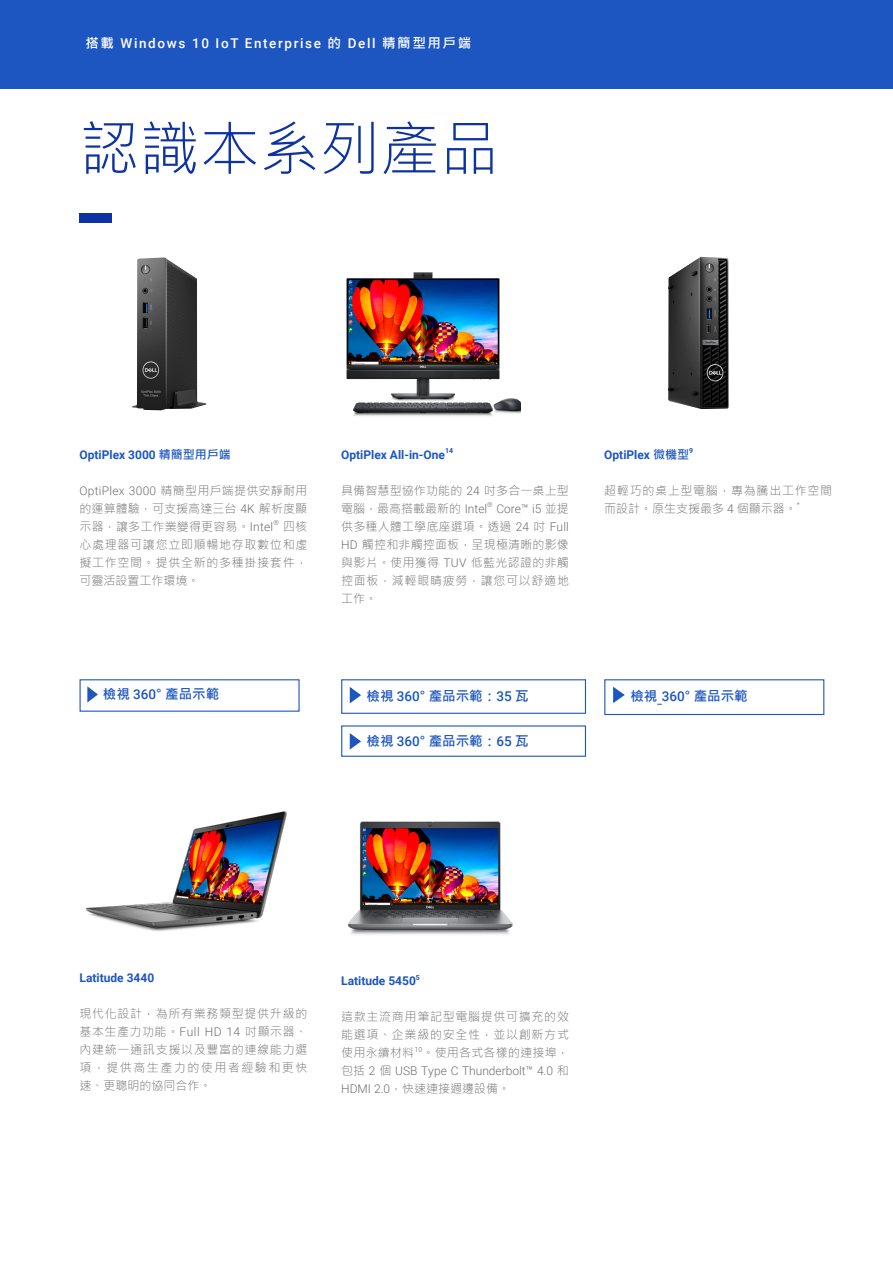
<style>
.page{position:relative;width:893px;height:1263px;background:#fff}
.page>*{position:absolute;margin:0;border:0;box-sizing:border-box;transform-origin:0 0}
.t1{font:300 60px "Microsoft Jheng Hei";color:#0c32a4}
.t2{font:700 13.5px "Microsoft Jheng Hei";color:#1d56c0}
.t3{font:500 13.5px "Roboto";letter-spacing:.12em;color:#fff}
.t4{font:300 12px/18px "Microsoft Jheng Hei";letter-spacing:.06em;color:#6e6e6e;text-align:justify}
.t5{font:700 12px "Roboto";color:#1d56c0}
.t6{font:300 12px/18px "Roboto";color:#6e6e6e;text-align:justify}
.t7{font:300 12px/18px "Microsoft Jheng Hei";letter-spacing:.01em;color:#6e6e6e}
.t8{font:300 7.05px "Roboto";color:#6e6e6e}
.t9{font:700 7.05px "Roboto";color:#1d56c0}
.s1{font-family:"Microsoft Jheng Hei";font-weight:700}
.s2{font-family:"Microsoft Jheng Hei"}
.s3{font-family:"Roboto"}
.s4{font-family:"Roboto";font-weight:500}
</style>
<div class="page">
<img style="left:346px;top:272px;width:174px;height:144px">
<div style="left:341px;top:679px;width:245px;height:35px;background:#fff;border:1px solid #1d56c0"></div>
<svg style="left:349px;top:687px;width:12px;height:17px"></svg>
<div style="left:341px;top:725px;width:245px;height:32px;background:#fff;border:1px solid #1d56c0"></div>
<svg style="left:349px;top:733px;width:12px;height:17px"></svg>
<img style="left:348px;top:821px;width:165px;height:114px">
<img style="left:132px;top:257px;width:75px;height:153px">
<div style="left:80px;top:679px;width:220px;height:33px;background:#fff;border:1px solid #1d56c0"></div>
<svg style="left:87px;top:686px;width:11px;height:17px"></svg>
<img style="left:668px;top:257px;width:61px;height:152px">
<div style="left:604px;top:679px;width:220px;height:36px;background:#fff;border:1px solid #1d56c0"></div>
<svg style="left:613px;top:686px;width:12px;height:17px"></svg>
<img style="left:86px;top:811px;width:201px;height:120px">
<div style="left:80px;top:214px;width:32px;height:9px;background:#0c32a4"></div>
<div style="left:0;top:0;width:893px;height:89px;background:#1d56c0"></div>
<p class="t3" style="left:85px;top:33px;width:387px"><span class="s1">搭載</span> Windows 10 IoT Enterprise <span class="s1">的</span> Dell <span class="s1">精簡型用戶端</span></p>
<p class="t1" style="left:80px;top:111px;width:422px">認識本系列產品</p>
<p class="t5" style="left:80px;top:447px;width:153px">OptiPlex 3000 <span class="s2">精簡型用戶端</span></p>
<p class="t4" style="left:80px;top:482px;width:229px"><span class="s3">OptiPlex 3000</span> 精簡型用戶端提供安靜耐用的運算體驗，可支援高達三台 <span class="s3">4K</span> 解析度顯示器，讓多工作業變得更容易。<span class="s3">Intel</span></p>
<p class="t8" style="left:273px;top:518px;width:7px">®</p>
<p class="t4" style="left:80px;top:518px;width:229px;text-indent:204px">四核心處理器可讓您立即順暢地存取數位和虛擬工作空間。提供全新的多種掛接套件，可靈活設置工作環境。</p>
<p class="t5" style="left:341px;top:447px;width:105px">OptiPlex All-in-One</p>
<p class="t9" style="left:445px;top:446px;width:10px">14</p>
<p class="t7" style="left:341px;top:482px;width:229px">具備智慧型協作功能的 <span class="s3">24</span> 吋多合一桌上型電腦，最高搭載最新的 <span class="s3">Intel</span></p>
<p class="t8" style="left:487px;top:500px;width:7px">®</p>
<p class="t4" style="left:341px;top:500px;width:229px;text-indent:155px"><span class="s3">Core™ i5</span> 並提供多種人體工學底座選項。透過 <span class="s3">24</span> 吋 <span class="s3">Full HD</span> 觸控和非觸控面板，呈現極清晰的影像與影片。使用獲得 <span class="s3">TUV</span> 低藍光認證的非觸控面板，減輕眼睛疲勞，讓您可以舒適地工作。</p>
<p class="t5" style="left:604px;top:447px;width:86px">OptiPlex <span class="s2">微機型</span></p>
<p class="t9" style="left:689px;top:446px;width:6px">9</p>
<p class="t4" style="left:604px;top:482px;width:229px">超輕巧的桌上型電腦，專為騰出工作空間而設計。原生支援最多 <span class="s3">4</span> 個顯示器。</p>
<p class="t8" style="left:797px;top:500px;width:4px">*</p>
<p class="t2" style="left:103px;top:686px;width:118px">檢視 <span class="s4">360</span>° 產品示範</p>
<p class="t2" style="left:630px;top:687px;width:119px">檢視 <span class="s4">360</span>° 產品示範</p>
<p class="t2" style="left:367px;top:687px;width:163px">檢視 <span class="s4">360</span>° 產品示範：<span class="s4">35</span> 瓦</p>
<p class="t2" style="left:367px;top:733px;width:163px">檢視 <span class="s4">360</span>° 產品示範：<span class="s4">65</span> 瓦</p>
<p class="t5" style="left:80px;top:969px;width:76px">Latitude 3440</p>
<p class="t4" style="left:80px;top:1005px;width:229px">現代化設計，為所有業務類型提供升級的基本生產力功能。<span class="s3">Full HD 14</span> 吋顯示器、內建統一通訊支援以及豐富的連線能力選項，提供高生產力的使用者經驗和更快速、更聰明的協同合作。</p>
<p class="t5" style="left:341px;top:973px;width:76px">Latitude 5450</p>
<p class="t9" style="left:416px;top:972px;width:6px">5</p>
<p class="t4" style="left:341px;top:1008px;width:229px">這款主流商用筆記型電腦提供可擴充的效能選項、企業級的安全性，並以創新方式使用永續材料</p>
<p class="t8" style="left:414px;top:1044px;width:9px">10</p>
<p class="t6" style="left:341px;top:1044px;width:229px;text-indent:81px"><span class="s2">。使用各式各樣的連接埠，包括</span> 2 <span class="s2">個</span> USB Type C Thunderbolt™ 4.0 <span class="s2">和</span>HDMI 2.0<span class="s2">，快速連接週邊設備。</span></p>
</div>
